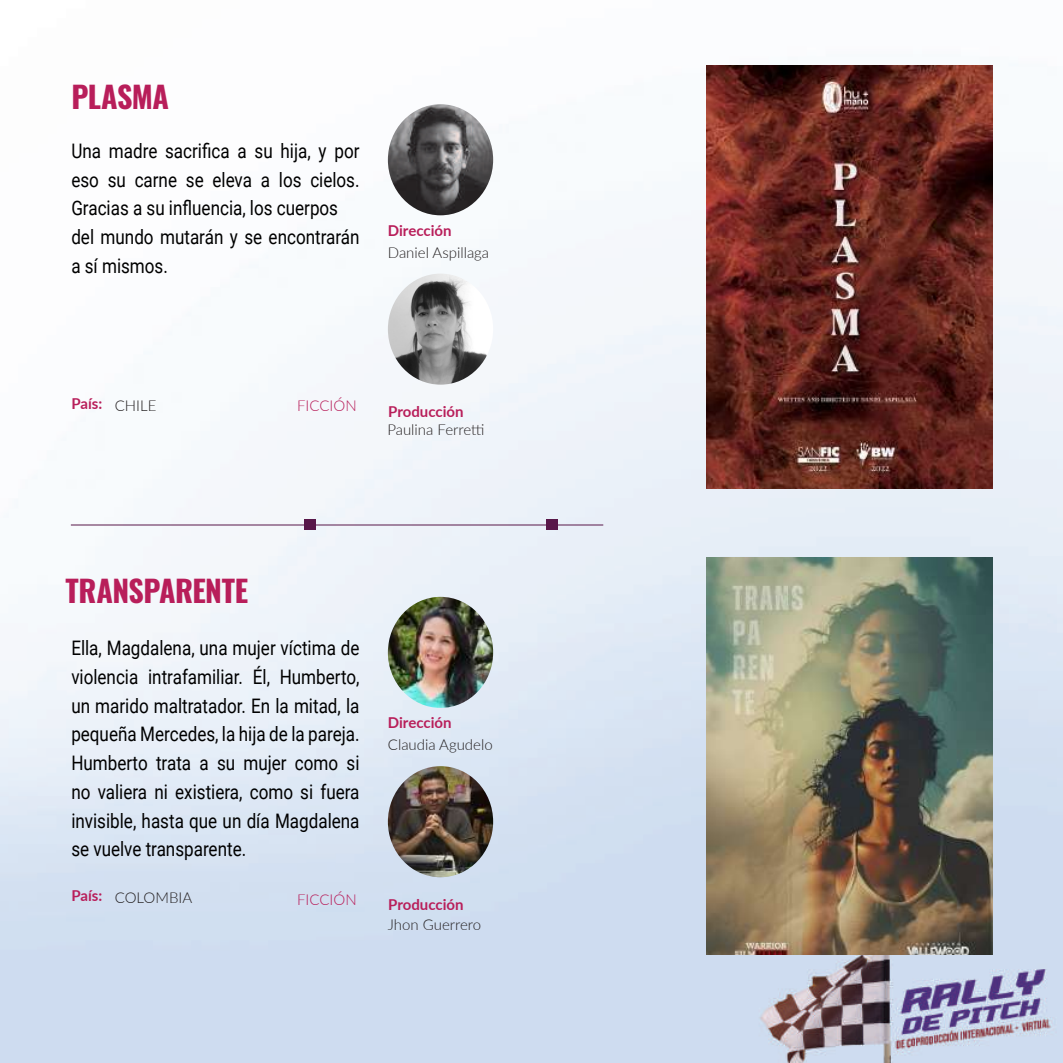
<style>
.page{position:relative;width:1063px;height:1063px;background:#fff}
.page>*{position:absolute;margin:0;border:0;box-sizing:border-box;transform-origin:0 0}
.t1{font:700 30px "Oswald";letter-spacing:-.015em;color:#b81e5a}
.t2{font:20px/28.8px "Roboto";color:#000;text-align:justify;scale:.85 1}
.t3{font:300 15px "Lato";color:#231f20}
.t4{font:700 15px "Lato";color:#b81e5a}
.t5{font:300 15px "Lato";color:#b81e5a}
</style>
<div class="page">
<img style="left:0;top:65px;width:1063px;height:998px">
<img style="left:706px;top:558px;width:286px;height:396px">
<img style="left:388px;top:766px;width:105px;height:111px">
<img style="left:388px;top:597px;width:105px;height:111px">
<hr style="left:71px;top:525px;width:532px;height:1px;background:#581749">
<div style="left:547px;top:519px;width:11px;height:11px;background:#581749"></div>
<div style="left:304px;top:519px;width:12px;height:11px;background:#581749"></div>
<img style="left:706px;top:65px;width:286px;height:423px">
<img style="left:388px;top:274px;width:105px;height:111px">
<img style="left:388px;top:104px;width:105px;height:111px">
<h1 class="t1" style="left:71px;top:81px;width:99px">PLASMA</h1>
<p class="t2" style="left:71px;top:136px;width:341px;text-align:left">Una madre sacrifica a su hija, y por eso su carne se eleva a los cielos.<br>Gracias a su influencia, los cuerpos del mundo mutarán y se encontrarán a sí mismos.</p>
<p class="t4" style="left:388px;top:219px;width:65px">Dirección</p>
<p class="t3" style="left:388px;top:242px;width:103px">Daniel Aspillaga</p>
<p class="t4" style="left:71px;top:392px;width:32px">País:</p>
<p class="t3" style="left:115px;top:395px;width:43px">CHILE</p>
<p class="t5" style="left:297px;top:395px;width:61px">FICCIÓN</p>
<p class="t4" style="left:388px;top:401px;width:77px">Producción</p>
<p class="t3" style="left:387px;top:419px;width:99px">Paulina Ferretti</p>
<h1 class="t1" style="left:66px;top:575px;width:184px">TRANSPARENTE</h1>
<p class="t2" style="left:71px;top:633px;width:341px">Ella, Magdalena, una mujer víctima de violencia intrafamiliar. Él, Humberto, un marido maltratador. En la mitad, la pequeña Mercedes, la hija de la pareja.<br>Humberto trata a su mujer como si no valiera ni existiera, como si fuera invisible, hasta que un día Magdalena se vuelve transparente.</p>
<p class="t4" style="left:71px;top:885px;width:32px">País:</p>
<p class="t3" style="left:115px;top:887px;width:79px">COLOMBIA</p>
<p class="t5" style="left:297px;top:889px;width:61px">FICCIÓN</p>
<p class="t4" style="left:388px;top:712px;width:65px">Dirección</p>
<p class="t3" style="left:388px;top:734px;width:106px">Claudia Agudelo</p>
<p class="t4" style="left:388px;top:893px;width:77px">Producción</p>
<p class="t3" style="left:388px;top:914px;width:95px">Jhon Guerrero</p>
</div>
